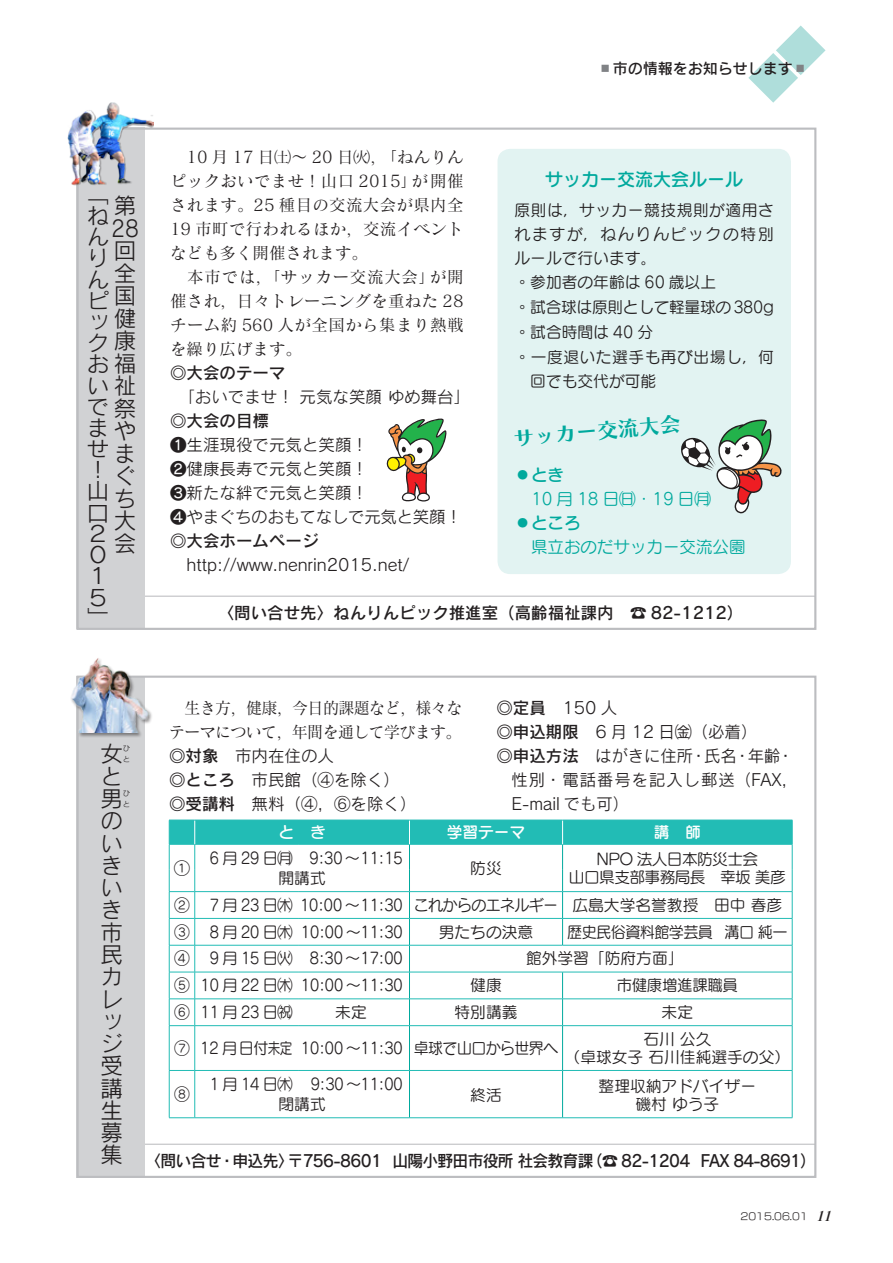
<style>
.page{position:relative;width:893px;height:1263px;background:#fff}
.page>*{position:absolute;margin:0;border:0;box-sizing:border-box;transform-origin:0 0}
.t1{font:22.5px/22.2px "Rodin Pro M";color:#231f20}
.t2{font:22.5px/22.5px "Rodin Pro N M";color:#231f20}
.t3{font:21.9px/21.1px "Rodin Pro N M";color:#231f20}
.いんふぉ本文{font:21px "Chiaro Std B";color:#00a99d}
.いんふぉ本文-2{font:18px "Seurat Pro DB";color:#00a99d}
._２行目以降字下げ{font:16.5px/24px "Rodin Pro M";color:#231f20}
.t4{font:16.5px/24px "Matisse Pro N M";letter-spacing:.02em;color:#231f20;text-align:justify}
.t5{font:16.5px "Rodin Pro DB";letter-spacing:-.04em;color:#231f20;scale:.96 1}
.t6{font:16.5px/24px "Matisse Pro M";letter-spacing:-.04em;color:#231f20}
.t7{font:16.5px "Rodin Pro N DB";color:#231f20}
.いんふぉ本文-3{font:16.5px "Seurat Pro N M";color:#00a99d}
._２行目以降字下げ-2{font:16.5px "Rodin Pro M";letter-spacing:-.02em;color:#231f20}
.t8{font:16.5px "Rodin Pro DB";letter-spacing:-.04em;color:#231f20}
.t9{font:16.5px "Rodin Pro DB";color:#231f20}
.いんふぉ本文-4{font:16.5px "Seurat Pro N DB";color:#00a99d}
.いんふぉ本文-5{font:15.75px/24px "Seurat Pro M";color:#231f20;text-align:justify}
.いんふぉ本文-6{font:15.75px "Seurat Pro M";color:#231f20;scale:.96 1}
.いんふぉ本文-7{font:15.75px "Seurat Pro M";letter-spacing:-.02em;color:#231f20}
.いんふぉ本文-8{font:15.75px "Seurat Pro M";letter-spacing:-.04em;color:#231f20}
.いんふぉ本文-9{font:15.75px/24.8px "Seurat Pro M";letter-spacing:.035em;color:#231f20}
.いんふぉ本文-10{font:15.75px "Seurat Pro M";letter-spacing:-.04em;color:#231f20;scale:.95 1}
.いんふぉ本文-11{font:15.75px "Seurat Pro M";letter-spacing:-.04em;color:#231f20;scale:.96 1}
.t10{font:15.75px "Seurat Pro DB";color:#fff}
.t11{font:15px "Rodin Cattleya Pro DB";color:#231f20}
.t12{font:9.75px "New Rodin Pro M";color:#231f20}
.t13{font:7.5px/11.1px "Rodin Pro M";color:#231f20}
.s1{font-size:22.5px}
.s2{color:#808285}
.s3{font-family:"Seurat Pro DB"}
.s4{font-family:"Rodin Pro DB"}
.s5{font-family:"Matisse Eleganto Pro B";font-style:italic;font-size:13.5px}
</style>
<div class="page">
<svg style="left:748px;top:26px;width:77px;height:77px"></svg>
<div style="left:77px;top:1144px;width:739px;height:33px;border:1px solid #bcbdc0"></div>
<div style="left:77px;top:596px;width:739px;height:33px;border:1px solid #bcbdc0"></div>
<div style="left:77px;top:128px;width:68px;height:501px;background:#d1d2d4"></div>
<div style="left:77px;top:676px;width:68px;height:501px;background:#d1d2d4"></div>
<div style="left:70px;top:658px;width:83px;height:80px;background:#231f20;opacity:.5"></div>
<img style="left:70px;top:658px;width:80px;height:74px">
<div style="left:497px;top:149px;width:294px;height:425px;background:#e2f3f2;border-radius:13px"></div>
<img style="left:68px;top:102px;width:85px;height:85px">
<svg style="left:386px;top:418px;width:61px;height:84px"></svg>
<svg style="left:681px;top:419px;width:101px;height:94px"></svg>
<svg style="left:170px;top:1026px;width:622px;height:91px"></svg>
<hr style="left:409px;top:1026px;width:1px;height:44px;background:#00a99d">
<hr style="left:562px;top:1026px;width:1px;height:44px;background:#00a99d">
<svg style="left:409px;top:1071px;width:1px;height:46px"></svg>
<svg style="left:562px;top:1071px;width:1px;height:46px"></svg>
<hr style="left:195px;top:1070px;width:104px;height:1px;background:#22bcb5">
<hr style="left:299px;top:1070px;width:110px;height:1px;background:#22bcb5">
<hr style="left:409px;top:1070px;width:154px;height:1px;background:#22bcb5">
<hr style="left:563px;top:1070px;width:229px;height:1px;background:#22bcb5">
<hr style="left:194px;top:1026px;width:1px;height:44px;background:#22bcb5">
<svg style="left:169px;top:820px;width:624px;height:206px"></svg>
<hr style="left:169px;top:1026px;width:1px;height:44px;background:#22bcb5">
<hr style="left:792px;top:1026px;width:1px;height:44px;background:#22bcb5">
<svg style="left:169px;top:1070px;width:26px;height:48px"></svg>
<svg style="left:792px;top:1071px;width:1px;height:46px"></svg>
<hr style="left:409px;top:1117px;width:154px;height:1px;background:#22bcb5">
<hr style="left:563px;top:1117px;width:229px;height:1px;background:#22bcb5">
<hr style="left:195px;top:1117px;width:104px;height:1px;background:#22bcb5">
<hr style="left:299px;top:1117px;width:110px;height:1px;background:#22bcb5">
<p class="t2" style="left:111px;top:194px;width:29px">第<br>28回全国健</p>
<p class="t3" style="left:87px;top:332px;width:50px;text-align:justify">ク<span class="s1">康</span>お<span class="s1">福</span>い<span class="s1">祉</span></p>
<p class="t2" style="left:114px;top:396px;width:23px;text-align:justify">祭やまぐち大会</p>
<p class="t3" style="left:87px;top:183px;width:23px">「ねんりんピッ</p>
<p class="t3" style="left:87px;top:395px;width:23px">でませ！山口<br>２<br>０<br>１<br>５」</p>
<p class="t4" style="left:170px;top:145px;width:295px">　10 月 17 日㈯〜 20 日㈫，「ねんりんピックおいでませ！山口 2015」が開催されます。25 種目の交流大会が県内全19 市町で行われるほか，交流イベントなども多く開催されます。</p>
<p class="t4" style="left:170px;top:265px;width:295px">　本市では，「サッカー交流大会」が開催され，日々トレーニングを重ねた 28チーム約 560 人が全国から集まり熱戦を繰り広げます。</p>
<p class="t8" style="left:170px;top:362px;width:117px">◎大会のテーマ</p>
<p class="_２行目以降字下げ" style="left:178px;top:385px;width:293px">「おいでませ！ 元気な笑顔 ゆめ舞台」</p>
<p class="t8" style="left:170px;top:410px;width:100px">◎大会の目標</p>
<p class="_２行目以降字下げ" style="left:170px;top:433px;width:199px">❶生涯現役で元気と笑顔！</p>
<p class="_２行目以降字下げ" style="left:170px;top:457px;width:199px">❷健康長寿で元気と笑顔！</p>
<p class="_２行目以降字下げ" style="left:170px;top:481px;width:199px">❸新たな絆で元気と笑顔！</p>
<p class="_２行目以降字下げ-2" style="left:170px;top:506px;width:293px">❹やまぐちのおもてなしで元気と笑顔！</p>
<p class="t9" style="left:170px;top:530px;width:150px">◎大会ホームページ</p>
<p class="_２行目以降字下げ" style="left:187px;top:553px;width:224px">http://www.nenrin2015.net/</p>
<p class="t11" style="left:598px;top:58px;width:211px"><span class="s2">▪</span>市の情報をお知らせします<span class="s2">▪</span></p>
<p class="いんふぉ本文-2" style="left:545px;top:167px;width:199px">サッカー交流大会ルール</p>
<p class="いんふぉ本文-5" style="left:514px;top:198px;width:261px">原則は，サッカー競技規則が適用されますが，ねんりんピックの特別ルールで行います。</p>
<p class="いんふぉ本文-5" style="left:514px;top:270px;width:203px"><span class="s3">◦</span>参加者の年齢は 60 歳以上</p>
<p class="いんふぉ本文-7" style="left:514px;top:297px;width:261px"><span class="s3">◦</span>試合球は原則として軽量球の 380g</p>
<p class="いんふぉ本文-5" style="left:514px;top:319px;width:140px"><span class="s3">◦</span>試合時間は 40 分</p>
<p class="いんふぉ本文-9" style="left:530px;top:344px;width:245px;text-indent:-16px"><span class="s3">◦</span>一度退いた選手も再び出場し，何回でも交代が可能</p>
<p class="いんふぉ本文" style="left:512px;top:425px;width:169px;rotate:-5deg">サッカー交流大会</p>
<p class="いんふぉ本文-4" style="left:514px;top:464px;width:51px">◦とき</p>
<p class="いんふぉ本文-3" style="left:531px;top:488px;width:181px">10 月 18 日㈰・19 日㈪</p>
<p class="いんふぉ本文-4" style="left:514px;top:512px;width:67px">◦ところ</p>
<p class="いんふぉ本文-3" style="left:531px;top:536px;width:216px">県立おのだサッカー交流公園</p>
<p class="t7" style="left:218px;top:602px;width:527px">〈問い合せ先〉ねんりんピック推進室（高齢福祉課内　☎ 82-1212）</p>
<p class="t1" style="left:100px;top:742px;width:23px">女</p>
<p class="t13" style="left:123px;top:742px;width:9px">ひと</p>
<p class="t1" style="left:100px;top:764px;width:22px">と男</p>
<p class="t13" style="left:123px;top:787px;width:9px">ひと</p>
<p class="t1" style="left:100px;top:809px;width:23px;text-align:justify">のいきいき市民カレッジ受講生募集</p>
<p class="_２行目以降字下げ" style="left:496px;top:695px;width:122px"><span class="s4">◎定員</span> 150 人</p>
<p class="_２行目以降字下げ" style="left:496px;top:719px;width:263px"><span class="s4">◎申込期限</span>　6 月 12 日㈮（必着）</p>
<p class="_２行目以降字下げ" style="left:511px;top:743px;width:288px;text-indent:-15px"><span class="s4">◎申込方法</span>　はがきに住所・氏名・年齢・性別・電話番号を記入し郵送（FAX，<br>E-mail でも可）</p>
<p class="t6" style="left:169px;top:695px;width:295px">　生き方，健康，今日的課題など，様々なテーマについて，年間を通して学びます。</p>
<p class="_２行目以降字下げ" style="left:169px;top:743px;width:166px"><span class="s4">◎対象</span>　市内在住の人</p>
<p class="_２行目以降字下げ" style="left:169px;top:767px;width:232px"><span class="s4">◎ところ</span> 市民館（④を除く）</p>
<p class="_２行目以降字下げ" style="left:169px;top:791px;width:249px"><span class="s4">◎受講料</span>　無料（④，⑥を除く）</p>
<p class="t10" style="left:278px;top:822px;width:49px">と　き</p>
<p class="t10" style="left:447px;top:822px;width:80px">学習テーマ</p>
<p class="t10" style="left:654px;top:822px;width:49px">講　師</p>
<p class="いんふぉ本文-5" style="left:174px;top:855px;width:17px">①</p>
<p class="いんふぉ本文-6" style="left:209px;top:847px;width:88px">6月29日㈪</p>
<p class="いんふぉ本文-6" style="left:309px;top:847px;width:99px">9:30〜11:15</p>
<p class="いんふぉ本文-8" style="left:596px;top:849px;width:163px">NPO 法人日本防災士会</p>
<p class="いんふぉ本文-5" style="left:470px;top:856px;width:33px">防災</p>
<p class="いんふぉ本文-5" style="left:278px;top:865px;width:49px">開講式</p>
<p class="いんふぉ本文-8" style="left:569px;top:867px;width:218px">山口県支部事務局長　幸坂 美彦</p>
<p class="いんふぉ本文-6" style="left:174px;top:895px;width:17px">②</p>
<p class="いんふぉ本文-6" style="left:209px;top:895px;width:88px">7月23日㈭</p>
<p class="いんふぉ本文-6" style="left:300px;top:895px;width:109px">10:00 〜11:30</p>
<p class="いんふぉ本文-10" style="left:414px;top:895px;width:153px">これからのエネルギー</p>
<p class="いんふぉ本文-5" style="left:572px;top:892px;width:211px">広島大学名誉教授　田中 春彦</p>
<p class="いんふぉ本文-6" style="left:174px;top:921px;width:17px">③</p>
<p class="いんふぉ本文-6" style="left:209px;top:921px;width:88px">8月20日㈭</p>
<p class="いんふぉ本文-6" style="left:301px;top:921px;width:108px">10:00 〜11:30</p>
<p class="いんふぉ本文-5" style="left:439px;top:919px;width:96px">男たちの決意</p>
<p class="いんふぉ本文-11" style="left:567px;top:921px;width:231px">歴史民俗資料館学芸員 溝口 純一</p>
<p class="いんふぉ本文-6" style="left:174px;top:948px;width:17px">④</p>
<p class="いんふぉ本文-6" style="left:209px;top:948px;width:88px">9月15日㈫</p>
<p class="いんふぉ本文-6" style="left:309px;top:948px;width:99px">8:30 〜17:00</p>
<p class="いんふぉ本文-5" style="left:526px;top:946px;width:159px">館外学習「防府方面」</p>
<p class="いんふぉ本文-6" style="left:174px;top:975px;width:17px">⑤</p>
<p class="いんふぉ本文-6" style="left:200px;top:975px;width:98px">10 月 22 日㈭</p>
<p class="いんふぉ本文-6" style="left:301px;top:975px;width:108px">10:00 〜11:30</p>
<p class="いんふぉ本文-5" style="left:470px;top:973px;width:33px">健康</p>
<p class="いんふぉ本文-7" style="left:617px;top:975px;width:123px">市健康増進課職員</p>
<p class="いんふぉ本文-6" style="left:174px;top:1002px;width:17px">⑥</p>
<p class="いんふぉ本文-6" style="left:200px;top:1002px;width:98px">11 月 23 日㈷</p>
<p class="いんふぉ本文-5" style="left:335px;top:1000px;width:33px">未定</p>
<p class="いんふぉ本文-5" style="left:454px;top:1000px;width:64px">特別講義</p>
<p class="いんふぉ本文-5" style="left:662px;top:1000px;width:33px">未定</p>
<p class="いんふぉ本文-6" style="left:174px;top:1038px;width:17px">⑦</p>
<p class="いんふぉ本文-6" style="left:200px;top:1038px;width:98px">12 月日付未定</p>
<p class="いんふぉ本文-6" style="left:301px;top:1038px;width:108px">10:00 〜11:30</p>
<p class="いんふぉ本文-10" style="left:414px;top:1038px;width:153px">卓球で山口から世界へ</p>
<p class="いんふぉ本文-5" style="left:643px;top:1026px;width:70px">石川 公久</p>
<p class="いんふぉ本文-5" style="left:565px;top:1044px;width:227px">（卓球女子 石川佳純選手の父）</p>
<p class="いんふぉ本文-6" style="left:174px;top:1084px;width:17px">⑧</p>
<p class="いんふぉ本文-6" style="left:209px;top:1073px;width:88px">1月14日㈭</p>
<p class="いんふぉ本文-6" style="left:310px;top:1073px;width:98px">9:30 〜11:00</p>
<p class="いんふぉ本文-5" style="left:599px;top:1073px;width:159px">整理収納アドバイザー</p>
<p class="いんふぉ本文-5" style="left:470px;top:1082px;width:33px">終活</p>
<p class="いんふぉ本文-5" style="left:278px;top:1091px;width:49px">閉講式</p>
<p class="いんふぉ本文-5" style="left:635px;top:1091px;width:85px">磯村 ゆう子</p>
<p class="t5" style="left:145px;top:1149px;width:700px">〈問い合せ・申込先〉〒756-8601 山陽小野田市役所 社会教育課（☎ 82-1204 FAX 84-8691）</p>
<p class="t12" style="left:740px;top:1208px;width:97px">2015.06.01 <span class="s5">11</span></p>
</div>
